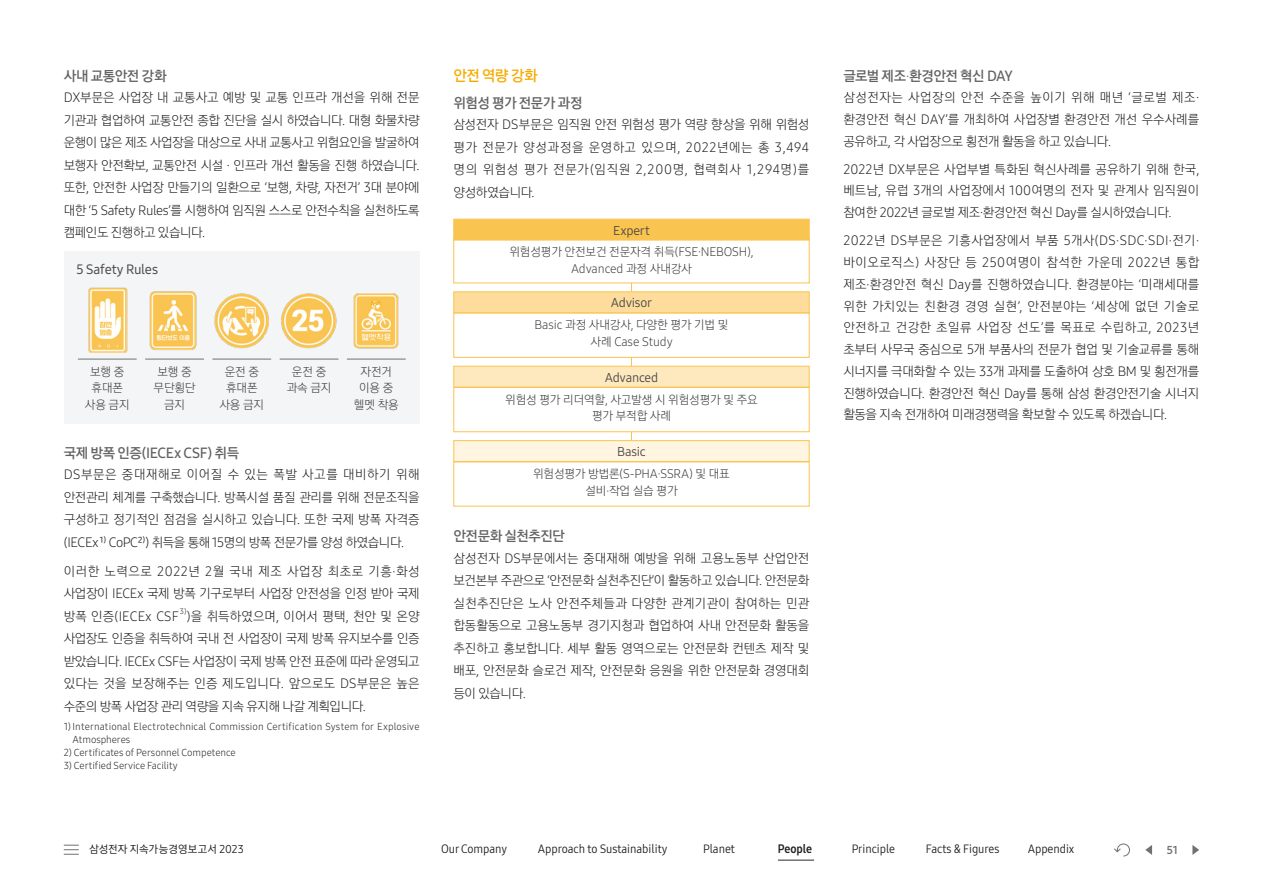
<style>
.page{position:relative;width:1263px;height:893px;background:#fff}
.page>*{position:absolute;margin:0;border:0;box-sizing:border-box;transform-origin:0 0}
.t1{font:15.75px "Samsung One Korean OTF 600";color:#f7ab00}
.t2{font:14.7px "Samsung One Korean OTF 600";letter-spacing:-.03em;color:#636262}
.t3{font:13.5px/22.5px "Samsung One Korean OTF 300";letter-spacing:-.02em;color:#1f1e1d;text-align:justify}
.t4{font:13.5px "Samsung One Korean OTF 500";letter-spacing:-.015em;color:#4a4747}
.t5{font:12.75px "Samsung One Korean OTF 400";letter-spacing:-.02em;color:#4a4747}
.t6{font:12.45px/16.5px "Samsung One Korean OTF 300";letter-spacing:-.01em;color:#3e3a39;text-align:center}
.t7{font:12px "Samsung One 400 C";color:#1f1e1d}
.t8{font:12px "Samsung One 700 C";color:#1f1e1d}
.t9{font:11.4px "Samsung One Korean OTF 700";color:#727171}
.t10{font:11.25px "Samsung One Korean OTF 400";letter-spacing:.005em;color:#1f1e1d}
.t11{font:10.05px/12.8px "Samsung One Korean OTF 300";letter-spacing:.005em;color:#1f1e1d}
.t12{font:7.8px "Samsung One Korean OTF 300";color:#1f1e1d}
.s1{font-family:"Samsung One Korean OTF 300"}
</style>
<div class="page">
<svg style="left:64px;top:845px;width:15px;height:10px"></svg>
<svg style="left:1114px;top:843px;width:16px;height:14px"></svg>
<svg style="left:1145px;top:845px;width:7px;height:10px"></svg>
<svg style="left:1192px;top:845px;width:7px;height:10px"></svg>
<hr style="left:778px;top:859px;width:36px;height:2px;background:#727171">
<hr style="left:631px;top:279px;width:1px;height:203px;background:#fac451">
<div style="left:454px;top:219px;width:355px;height:21px;background:#fac451"></div>
<div style="left:454px;top:313px;width:355px;height:45px;background:#fff;border:1px solid #fac451"></div>
<div style="left:454px;top:292px;width:355px;height:21px;background:#fddc9c;border:1px solid #fac451"></div>
<div style="left:454px;top:387px;width:355px;height:45px;background:#fff;border:1px solid #fac451"></div>
<div style="left:454px;top:366px;width:355px;height:21px;background:#fee9bf;border:1px solid #fac451"></div>
<div style="left:454px;top:462px;width:355px;height:44px;background:#fff"></div>
<div style="left:454px;top:440px;width:355px;height:22px;background:#fff5e0;border:1px solid #fac451"></div>
<div style="left:64px;top:251px;width:355px;height:173px;background:#f4f5f7"></div>
<img style="left:79px;top:279px;width:55px;height:78px">
<img style="left:146px;top:279px;width:55px;height:78px">
<img style="left:214px;top:279px;width:55px;height:78px">
<img style="left:281px;top:279px;width:56px;height:78px">
<img style="left:348px;top:279px;width:55px;height:78px">
<hr style="left:78px;top:359px;width:59px;height:1px;background:#727171">
<hr style="left:145px;top:359px;width:59px;height:1px;background:#727171">
<hr style="left:212px;top:359px;width:59px;height:1px;background:#727171">
<hr style="left:280px;top:359px;width:58px;height:1px;background:#727171">
<hr style="left:347px;top:359px;width:59px;height:1px;background:#727171">
<p class="t2" style="left:64px;top:66px;width:104px">사내 교통안전 강화</p>
<p class="t3" style="left:64px;top:86px;width:357px">DX부문은 사업장 내 교통사고 예방 및 교통 인프라 개선을 위해 전문 기관과 협업하여 교통안전 종합 진단을 실시 하였습니다. 대형 화물차량 운행이 많은 제조 사업장을 대상으로 사내 교통사고 위험요인을 발굴하여 보행자 안전확보, 교통안전 시설 ∙ 인프라 개선 활동을 진행 하였습니다. 또한, 안전한 사업장 만들기의 일환으로 ‘보행, 차량, 자전거’ 3대 분야에 대한 ‘5 Safety Rules’를 시행하여 임직원 스스로 안전수칙을 실천하도록 캠페인도 진행하고 있습니다.</p>
<p class="t4" style="left:77px;top:260px;width:83px">5 Safety Rules</p>
<p class="t6" style="left:85px;top:363px;width:46px">보행 중 휴대폰 사용 금지</p>
<p class="t6" style="left:154px;top:363px;width:43px">보행 중 무단횡단 금지</p>
<p class="t6" style="left:219px;top:363px;width:46px">운전 중 휴대폰 사용 금지</p>
<p class="t6" style="left:287px;top:363px;width:46px">운전 중 과속 금지</p>
<p class="t6" style="left:354px;top:363px;width:46px">자전거 이용 중 헬멧 착용</p>
<p class="t2" style="left:64px;top:443px;width:177px">국제 방폭 인증(IECEx CSF) 취득</p>
<p class="t3" style="left:64px;top:463px;width:357px">DS부문은 중대재해로 이어질 수 있는 폭발 사고를 대비하기 위해 안전관리 체계를 구축했습니다. 방폭시설 품질 관리를 위해 전문조직을 구성하고 정기적인 점검을 실시하고 있습니다. 또한 국제 방폭 자격증 (IECEx¹⁾ CoPC²⁾) 취득을 통해 15명의 방폭 전문가를 양성 하였습니다.</p>
<p class="t3" style="left:64px;top:560px;width:357px">이러한 노력으로 2022년 2월 국내 제조 사업장 최초로 기흥·화성 사업장이 IECEx 국제 방폭 기구로부터 사업장 안전성을 인정 받아 국제 방폭 인증(IECEx CSF</p>
<p class="t12" style="left:180px;top:606px;width:8px">3)</p>
<p class="t3" style="left:64px;top:605px;width:357px;text-indent:123px">)을 취득하였으며, 이어서 평택, 천안 및 온양 사업장도 인증을 취득하여 국내 전 사업장이 국제 방폭 유지보수를 인증 받았습니다. IECEx CSF는 사업장이 국제 방폭 안전 표준에 따라 운영되고 있다는 것을 보장해주는 인증 제도입니다. 앞으로도 DS부문은 높은 수준의 방폭 사업장 관리 역량을 지속 유지해 나갈 계획입니다.</p>
<p class="t11" style="left:73px;top:720px;width:348px;text-indent:-9px">1) International Electrotechnical Commission Certification System for Explosive<br>Atmospheres</p>
<p class="t11" style="left:64px;top:746px;width:173px">2) Certificates of Personnel Competence</p>
<p class="t11" style="left:64px;top:758px;width:116px">3) Certified Service Facility</p>
<p class="t1" style="left:454px;top:65px;width:85px">안전 역량 강화</p>
<p class="t2" style="left:454px;top:93px;width:131px">위험성 평가 전문가 과정</p>
<p class="t3" style="left:454px;top:113px;width:357px">삼성전자 DS부문은 임직원 안전 위험성 평가 역량 향상을 위해 위험성 평가 전문가 양성과정을 운영하고 있으며, 2022년에는 총 3,494 명의 위험성 평가 전문가(임직원 2,200명, 협력회사 1,294명)를 양성하였습니다.</p>
<p class="t5" style="left:613px;top:222px;width:38px">Expert</p>
<p class="t6" style="left:509px;top:244px;width:245px">위험성평가 안전보건 전문자격 취득(FSE∙NEBOSH),<br>Advanced 과정 사내강사</p>
<p class="t5" style="left:611px;top:294px;width:43px">Advisor</p>
<p class="t6" style="left:535px;top:317px;width:195px">Basic 과정 사내강사, 다양한 평가 기법 및 사례 Case Study</p>
<p class="t5" style="left:605px;top:369px;width:55px">Advanced</p>
<p class="t6" style="left:505px;top:391px;width:254px">위험성 평가 리더역할, 사고발생 시 위험성평가 및 주요 평가 부적합 사례</p>
<p class="t5" style="left:617px;top:443px;width:30px">Basic</p>
<p class="t6" style="left:533px;top:465px;width:198px">위험성평가 방법론(S-PHA∙SSRA) 및 대표 설비·작업 실습 평가</p>
<p class="t2" style="left:454px;top:526px;width:113px">안전문화 실천추진단</p>
<p class="t3" style="left:454px;top:547px;width:357px">삼성전자 DS부문에서는 중대재해 예방을 위해 고용노동부 산업안전 보건본부 주관으로 ‘안전문화 실천추진단’이 활동하고 있습니다. 안전문화 실천추진단은 노사 안전주체들과 다양한 관계기관이 참여하는 민관 합동활동으로 고용노동부 경기지청과 협업하여 사내 안전문화 활동을 추진하고 홍보합니다. 세부 활동 영역으로는 안전문화 컨텐츠 제작 및 배포, 안전문화 슬로건 제작, 안전문화 응원을 위한 안전문화 경영대회 등이 있습니다.</p>
<p class="t2" style="left:843px;top:66px;width:171px">글로벌 제조<span class="s1">·</span>환경안전 혁신 DAY</p>
<p class="t3" style="left:843px;top:86px;width:357px;line-height:21.8px">삼성전자는 사업장의 안전 수준을 높이기 위해 매년 ‘글로벌 제조∙ 환경안전 혁신 DAY’를 개최하여 사업장별 환경안전 개선 우수사례를 공유하고, 각 사업장으로 횡전개 활동을 하고 있습니다.</p>
<p class="t3" style="left:843px;top:158px;width:357px;line-height:21.8px">2022년 DX부문은 사업부별 특화된 혁신사례를 공유하기 위해 한국, 베트남, 유럽 3개의 사업장에서 100여명의 전자 및 관계사 임직원이 참여한 2022년 글로벌 제조∙환경안전 혁신 Day를 실시하였습니다.</p>
<p class="t3" style="left:843px;top:230px;width:357px;line-height:21.8px">2022년 DS부문은 기흥사업장에서 부품 5개사(DS·SDC·SDI·전기· 바이오로직스) 사장단 등 250여명이 참석한 가운데 2022년 통합 제조·환경안전 혁신 Day를 진행하였습니다. 환경분야는 ‘미래세대를 위한 가치있는 친환경 경영 실현’, 안전분야는 ‘세상에 없던 기술로 안전하고 건강한 초일류 사업장 선도’를 목표로 수립하고, 2023년 초부터 사무국 중심으로 5개 부품사의 전문가 협업 및 기술교류를 통해 시너지를 극대화할 수 있는 33개 과제를 도출하여 상호 BM 및 횡전개를 진행하였습니다. 환경안전 혁신 Day를 통해 삼성 환경안전기술 시너지 활동을 지속 전개하여 미래경쟁력을 확보할 수 있도록 하겠습니다.</p>
<p class="t10" style="left:89px;top:841px;width:156px">삼성전자 지속가능경영보고서 2023</p>
<p class="t7" style="left:441px;top:841px;width:67px">Our Company</p>
<p class="t7" style="left:538px;top:841px;width:131px">Approach to Sustainability</p>
<p class="t7" style="left:703px;top:841px;width:33px">Planet</p>
<p class="t8" style="left:778px;top:841px;width:36px">People</p>
<p class="t7" style="left:852px;top:841px;width:45px">Principle</p>
<p class="t7" style="left:926px;top:841px;width:75px">Facts &amp; Figures</p>
<p class="t7" style="left:1028px;top:841px;width:48px">Appendix</p>
<p class="t9" style="left:1167px;top:842px;width:13px">51</p>
</div>
